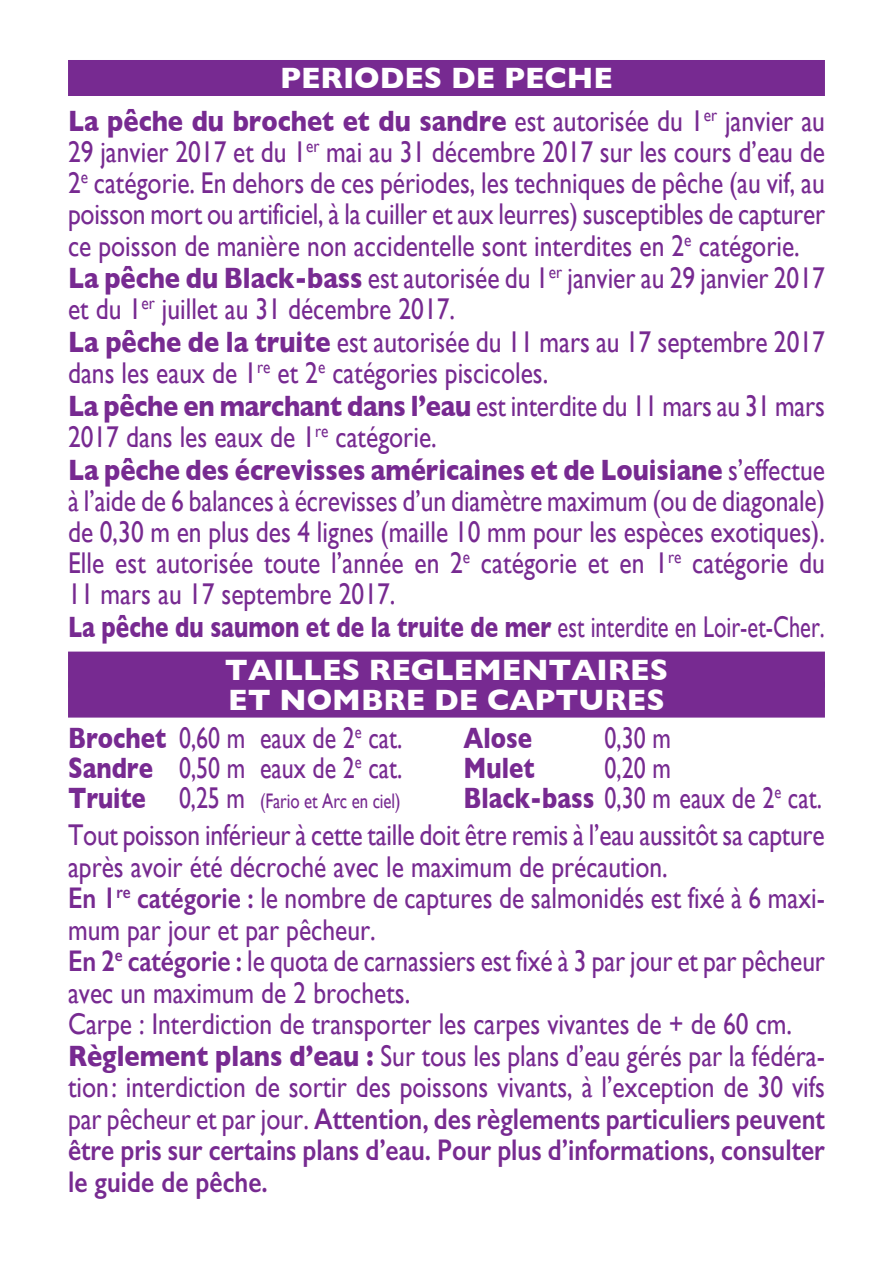
<style>
.page{position:relative;width:893px;height:1263px;background:#fff}
.page>*{position:absolute;margin:0;border:0;box-sizing:border-box;transform-origin:0 0}
.t1{font:30px/31.5px "Gill Sans";color:#772a91;scale:.85 1}
.t2{font:30px/30px "Gill Sans";color:#772a91;scale:.8 1}
.t3{font:700 30px/42.9px "Gill Sans";color:#772a91;text-align:center;scale:.85 1}
.t4{font:700 30px/30px "Gill Sans";color:#fff}
.t5{font:700 30px "Gill Sans";color:#772a91;scale:.8 1}
.t6{font:21px "Gill Sans";letter-spacing:-.005em;color:#772a91;scale:.8 1}
.s1{color:#fff}
.s2{font-weight:400}
.s3{font-weight:700}
.s4{font-weight:700;font-size:30px}
.s5{font-size:30px}
.s6{font-weight:600}
</style>
<div class="page">
<div style="left:68px;top:60px;width:757px;height:36px;background:#772a91"></div>
<div style="left:68px;top:652px;width:757px;height:36px;background:#772a91"></div>
<div style="left:68px;top:682px;width:757px;height:36px;background:#772a91"></div>
<p class="t3" style="left:68px;top:56px;width:892px"><span class="s1">PERIODES DE PECHE<br></span>La pêche du brochet et du sandre <span class="s2">est autorisée du 1</span><sup>er</sup> <span class="s2">janvier au</span></p>
<p class="t1" style="left:68px;top:136px;width:892px">29 janvier 2017 et du 1<sup>er</sup> mai au 31 décembre 2017 sur les cours d’eau de 2<sup>e</sup> catégorie. En dehors de ces périodes, les techniques de pêche (au vif, au poisson mort ou artificiel, à la cuiller et aux leurres) susceptibles de capturer ce poisson de manière non accidentelle sont interdites en 2<sup>e</sup> catégorie.<br><span class="s3">La pêche du Black-bass</span> est autorisée du 1<sup>er</sup> janvier au 29 janvier 2017 et du 1<sup>er</sup> juillet au 31 décembre 2017.<br><span class="s3">La pêche de la truite</span> est autorisée du 11 mars au 17 septembre 2017 dans les eaux de 1<sup>re</sup> et 2<sup>e</sup> catégories piscicoles.<br><span class="s3">La pêche en marchant dans l’eau</span> est interdite du 11 mars au 31 mars 2017 dans les eaux de 1<sup>re</sup> catégorie.<br><span class="s3">La pêche des écrevisses américaines et de Louisiane</span> s’effectue à l’aide de 6 balances à écrevisses d’un diamètre maximum (ou de diagonale) de 0,30 m en plus des 4 lignes (maille 10 mm pour les espèces exotiques).<br>Elle est autorisée toute l’année en 2<sup>e</sup> catégorie et en 1<sup>re</sup> catégorie du 11 mars au 17 septembre 2017.<br><span class="s3">La pêche du saumon et de la truite de mer</span> est interdite en Loir-et-Cher.</p>
<p class="t4" style="left:225px;top:654px;width:445px">TAILLES REGLEMENTAIRES<br>ET NOMBRE DE CAPTURES</p>
<p class="t2" style="left:68px;top:722px;width:419px"><span class="s3">Brochet</span> 0,60 m eaux de 2<sup>e</sup> cat.<br><span class="s3">Sandre</span> 0,50 m eaux de 2<sup>e</sup> cat.</p>
<p class="t6" style="left:68px;top:788px;width:417px"><span class="s4">Truite</span> <span class="s5">0,25 m</span> (Fario et Arc en ciel)</p>
<p class="t5" style="left:463px;top:714px;width:87px">Alose</p>
<p class="t2" style="left:604px;top:722px;width:85px">0,30 m</p>
<p class="t5" style="left:463px;top:744px;width:90px">Mulet</p>
<p class="t2" style="left:463px;top:752px;width:449px;text-align:center">0,20 m<br><span class="s3">Black-bass</span> 0,30 m eaux de 2<sup>e</sup> cat.</p>
<p class="t1" style="left:68px;top:819px;width:892px">Tout poisson inférieur à cette taille doit être remis à l’eau aussitôt sa capture après avoir été décroché avec le maximum de précaution.<br><span class="s6">En 1</span><sup>re</sup> <span class="s6">catégorie :</span> le nombre de captures de salmonidés est fixé à 6 maxi&shy;mum par jour et par pêcheur.<br><span class="s6">En 2</span><sup>e</sup> <span class="s6">catégorie :</span> le quota de carnassiers est fixé à 3 par jour et par pêcheur avec un maximum de 2 brochets.<br>Carpe : Interdiction de transporter les carpes vivantes de + de 60 cm.<br><span class="s3">Règlement plans d’eau :</span> Sur tous les plans d’eau gérés par la fédéra&shy;tion: interdiction de sortir des poissons vivants, à l’exception de 30 vifs par pêcheur et par jour. <span class="s6">Attention, des règlements particuliers peuvent être pris sur certains plans d’eau. Pour plus d’informations, consulter le guide de pêche.</span></p>
</div>
